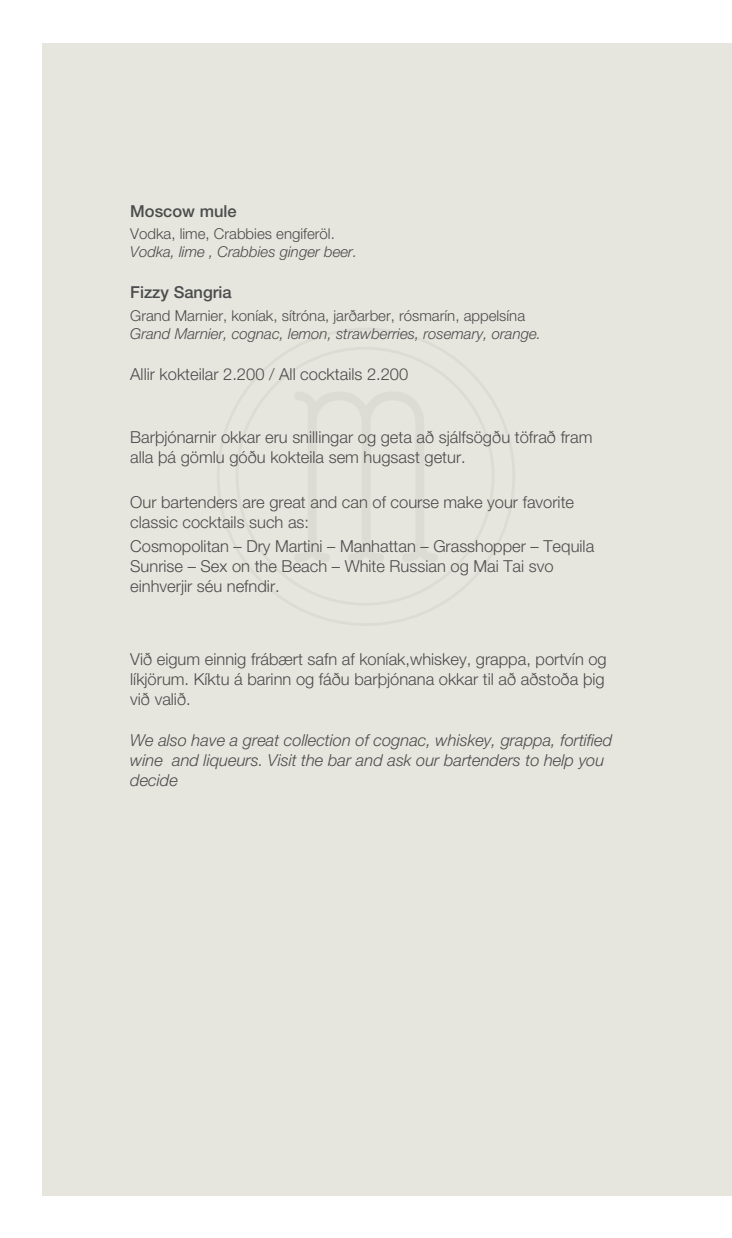
<style>
.page{position:relative;width:732px;height:1238px;background:#fff}
.page>*{position:absolute;margin:0;border:0;box-sizing:border-box;transform-origin:0 0}
.t1{font:300 16.5px/19.8px "Helvetica Neue IS";color:#4b4c4d}
.t2{font:italic 300 16.5px/19.8px "Helvetica Neue IS";color:#4b4c4d}
.t3{font:500 16.5px "Helvetica Neue IS";color:#4b4c4d}
.t4{font:300 15px "Helvetica Neue IS";color:#4b4c4d}
.t5{font:italic 300 15px "Helvetica Neue IS";color:#4b4c4d}
</style>
<div class="page">
<div style="left:43px;top:43px;width:688px;height:1152px;background:#e7e6de"></div>
<p class="t3" style="left:130px;top:201px;width:108px">Moscow mule</p>
<p class="t4" style="left:130px;top:225px;width:206px">Vodka, lime, Crabbies engiferöl.</p>
<p class="t5" style="left:130px;top:243px;width:228px">Vodka, lime , Crabbies ginger beer.</p>
<p class="t3" style="left:130px;top:283px;width:103px">Fizzy Sangria</p>
<p class="t4" style="left:130px;top:306px;width:396px">Grand Marnier, koníak, sítróna, jarðarber, rósmarín, appelsína</p>
<p class="t5" style="left:130px;top:324px;width:412px">Grand Marnier, cognac, lemon, strawberries, rosemary, orange.</p>
<p class="t1" style="left:130px;top:363px;width:279px">Allir kokteilar 2.200 / All cocktails 2.200</p>
<p class="t1" style="left:130px;top:427px;width:463px">Barþjónarnir okkar eru snillingar og geta að sjálfsögðu töfrað fram alla þá gömlu góðu kokteila sem hugsast getur.</p>
<p class="t1" style="left:130px;top:492px;width:445px">Our bartenders are great and can of course make your favorite classic cocktails such as:</p>
<p class="t1" style="left:130px;top:536px;width:465px">Cosmopolitan – Dry Martini – Manhattan – Grasshopper – Tequila<br>Sunrise – Sex on the Beach – White Russian og Mai Tai svo einhverjir séu nefndir.</p>
<p class="t1" style="left:130px;top:649px;width:478px">Við eigum einnig frábært safn af koníak,whiskey, grappa, portvín og líkjörum. Kíktu á barinn og fáðu barþjónana okkar til að aðstoða þig við valið.</p>
<p class="t2" style="left:130px;top:730px;width:483px">We also have a great collection of cognac, whiskey, grappa, fortified wine and liqueurs. Visit the bar and ask our bartenders to help you decide</p>
</div>
